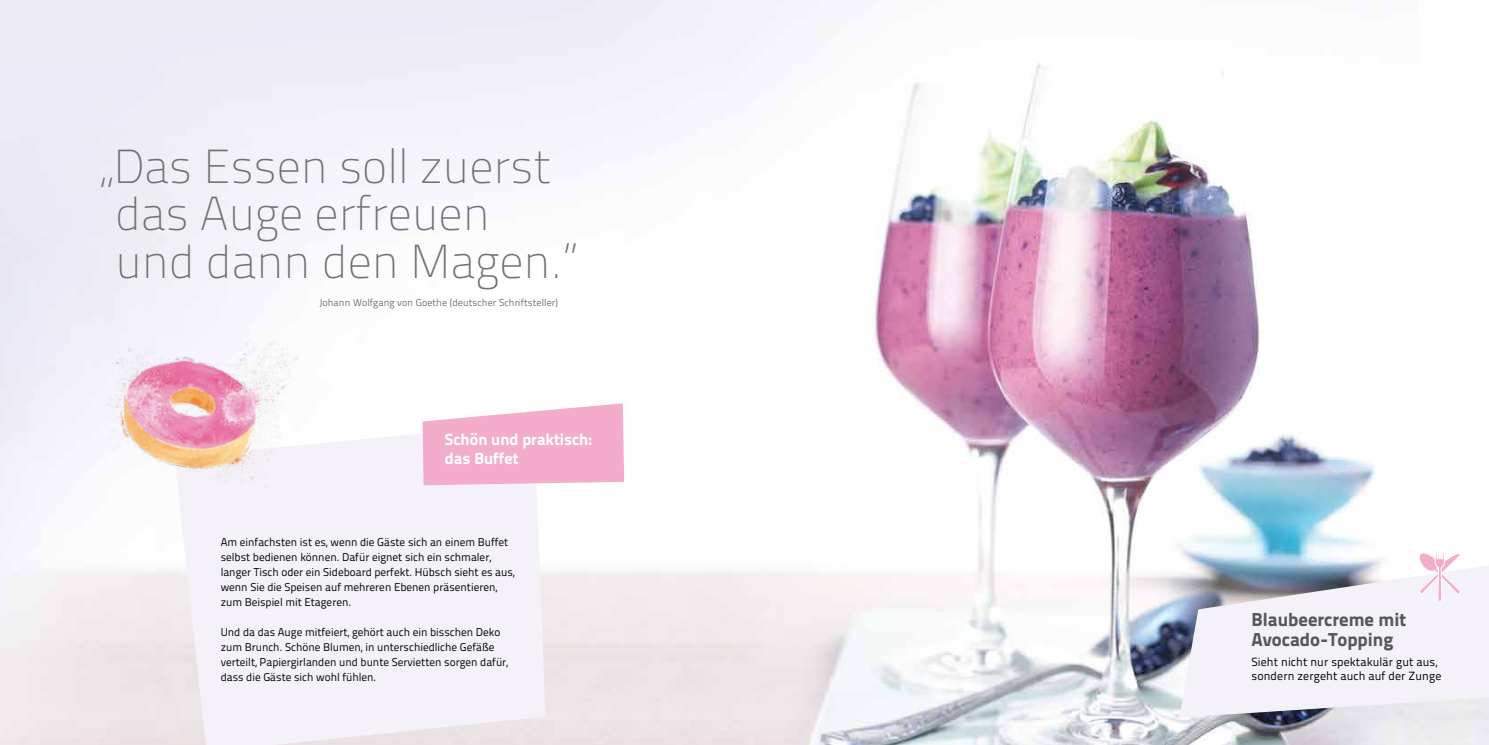
<style>
.page{position:relative;width:1489px;height:745px;background:#fff}
.page>*{position:absolute;margin:0;border:0;box-sizing:border-box;transform-origin:0 0}
.t1{font:47.62px/47.6px "Titillium Text 22 L 1 wt";color:#707172}
.t2{font:18.75px/20px "Titillium Text 22 L 999 wt";color:#58585a}
.t3{font:16.25px/18.8px "Titillium Text 22 L 999 wt";color:#fff}
.t4{font:11.88px/13.8px "Titillium Text 22 L 400 wt";letter-spacing:.01em;color:#000}
.t5{font:11.25px/15px "Titillium Text 22 L 400 wt";color:#000}
.t6{font:10px "Titillium Text 22 L 250 wt";letter-spacing:.01em;color:#58585a}
</style>
<div class="page">
<img style="left:0;top:0;width:1488px;height:744px">
<svg style="left:1179px;top:565px;width:309px;height:152px;fill:#f4f2f8"></svg>
<svg style="left:174px;top:416px;width:371px;height:328px;fill:#f4f2f8"></svg>
<svg style="left:1415px;top:545px;width:45px;height:56px"></svg>
<svg style="left:422px;top:403px;width:202px;height:82px;background:#f4b7d1"></svg>
<img style="left:85px;top:313px;width:216px;height:188px">
<h1 class="t1" style="left:115px;top:140px;width:462px;text-indent:-16px">„Das Essen soll zuerst das Auge erfreuen und dann den Magen.”</h1>
<p class="t6" style="left:319px;top:295px;width:240px">Johann Wolfgang von Goethe (deutscher Schriftsteller)</p>
<h3 class="t3" style="left:445px;top:428px;width:149px">Schön und praktisch: das Buffet</h3>
<p class="t5" style="left:221px;top:533px;width:295px">Am einfachsten ist es, wenn die Gäste sich an einem Buffet selbst bedienen können. Dafür eignet sich ein schmaler, langer Tisch oder ein Sideboard perfekt. Hübsch sieht es aus, wenn Sie die Speisen auf mehreren Ebenen präsentieren, zum Beispiel mit Etageren.</p>
<p class="t5" style="left:221px;top:623px;width:289px">Und da das Auge mitfeiert, gehört auch ein bisschen Deko zum Brunch. Schöne Blumen, in unterschiedliche Gefäße verteilt, Papiergirlanden und bunte Servietten sorgen dafür, dass die Gäste sich wohl fühlen.</p>
<h2 class="t2" style="left:1251px;top:608px;width:156px">Blaubeercreme mit<br>Avocado-Topping</h2>
<p class="t4" style="left:1251px;top:654px;width:191px">Sieht nicht nur spektakulär gut aus, sondern zergeht auch auf der Zunge</p>
</div>
